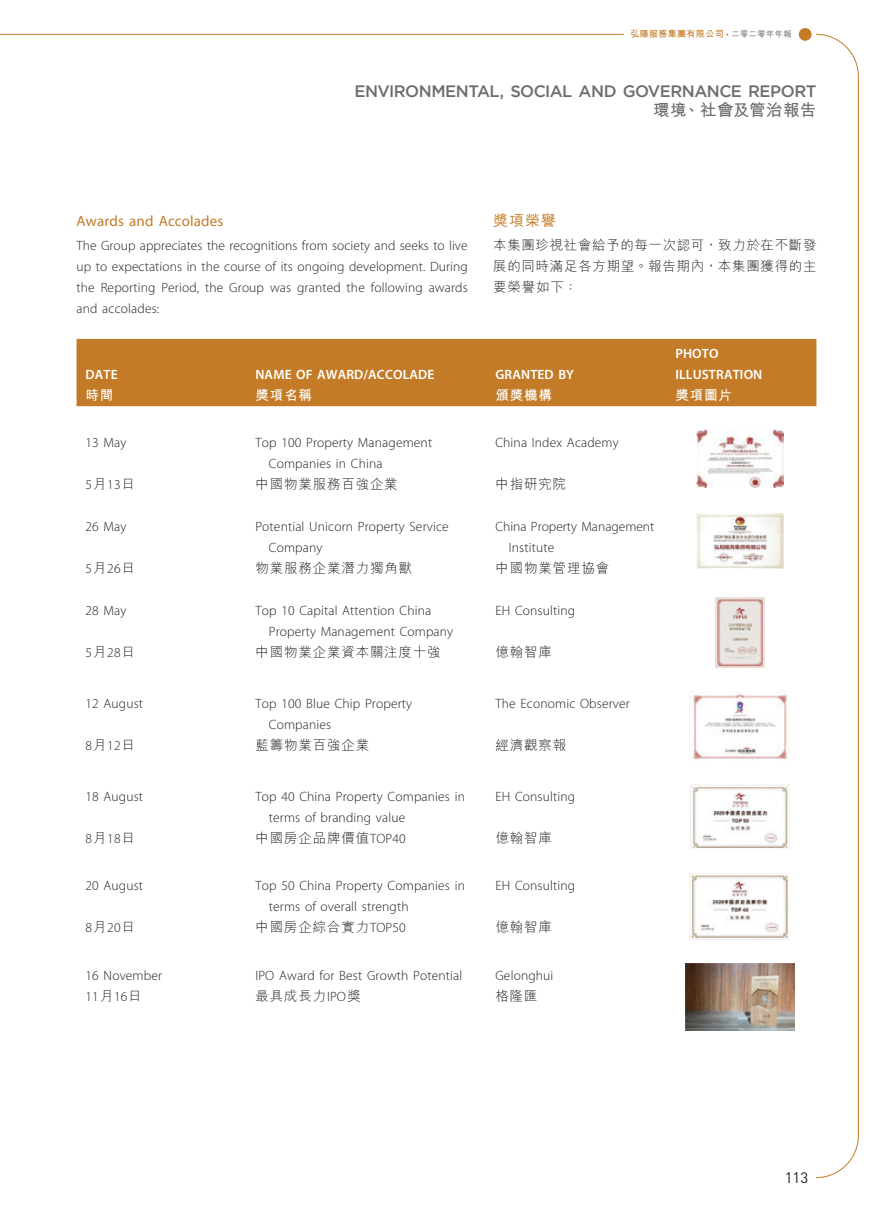
<style>
.page{position:relative;width:893px;height:1212px;background:#fff}
.page>*{position:absolute;margin:0;border:0;box-sizing:border-box;transform-origin:0 0}
.t1{font:500 16.5px "Gotham";letter-spacing:-.035em;color:#6c6d70}
.t2{font:700 16.5px "M Hei HK";letter-spacing:.02em;color:#6c6d70}
._04___H2{font:15px "Myriad Pro";letter-spacing:.01em;color:#c37b27}
._04___H2-2{font:500 15px "M Hei HK";color:#c37b27}
.t3{font:15px "DIN Pro";color:#231f20}
._15_Table_Stub{font:300 13.5px/21px "Myriad Pro";letter-spacing:.01em;color:#231f20}
._01_Body_Text{font:300 13.5px/21px "Myriad Pro";letter-spacing:.01em;color:#231f20;text-align:justify}
._15_Table_Stub-2{font:300 13.5px "M Hei HK";letter-spacing:.06em;color:#231f20}
._01_Body_Text-2{font:300 13.5px/21px "M Hei HK";letter-spacing:.05em;color:#231f20;text-align:justify}
._15_Table_Stub-3{font:600 13.5px/21px "Myriad Pro";letter-spacing:.01em;color:#fff}
._15_Table_Stub-4{font:700 13.5px "M Hei HK";letter-spacing:.06em;color:#fff}
.t4{font:700 9px "M Hei HK";letter-spacing:.04em;color:#c37b27}
.s1{font-family:"Myriad Pro";font-weight:400}
.s2{font-weight:500;font-size:8.25px;color:#6c6d70}
.s3{font-family:"M Hei HK"}
.s4{font-family:"Myriad Pro"}
</style>
<div class="page">
<svg style="left:815px;top:34px;width:44px;height:1144px"></svg>
<div style="left:799px;top:28px;width:12px;height:13px;background:#c37b27;border-radius:50%"></div>
<hr style="left:0;top:34px;width:624px;height:1px;background:#c37b27">
<div style="left:77px;top:339px;width:739px;height:67px;background:#c37b27"></div>
<svg style="left:77px;top:406px;width:739px;height:625px"></svg>
<img style="left:697px;top:430px;width:86px;height:58px">
<img style="left:696px;top:514px;width:87px;height:54px">
<img style="left:715px;top:598px;width:50px;height:69px">
<img style="left:690px;top:691px;width:100px;height:70px">
<img style="left:691px;top:784px;width:98px;height:66px">
<img style="left:690px;top:873px;width:100px;height:66px">
<img style="left:685px;top:963px;width:109px;height:68px">
<p class="t4" style="left:630px;top:28px;width:163px">弘陽服務集團有限公司 <span class="s1">•</span> <span class="s2">二零二零年年報</span></p>
<p class="t1" style="left:354px;top:82px;width:464px">ENVIRONMENTAL, SOCIAL AND GOVERNANCE REPORT</p>
<p class="t2" style="left:653px;top:98px;width:165px">環境、社會及管治報告</p>
<p class="_04___H2" style="left:77px;top:212px;width:148px">Awards and Accolades</p>
<p class="_01_Body_Text" style="left:77px;top:235px;width:393px">The Group appreciates the recognitions from society and seeks to live up to expectations in the course of its ongoing development. During the Reporting Period, the Group was granted the following awards and accolades:</p>
<p class="_04___H2-2" style="left:493px;top:210px;width:64px">獎項榮譽</p>
<p class="_01_Body_Text-2" style="left:493px;top:234px;width:325px">本集團珍視社會給予的每一次認可，致力於在不斷發展的同時滿足各方期望。報告期內，本集團獲得的主要榮譽如下：</p>
<p class="_15_Table_Stub-3" style="left:86px;top:364px;width:34px">DATE</p>
<p class="_15_Table_Stub-3" style="left:255px;top:364px;width:181px">NAME OF AWARD/ACCOLADE</p>
<p class="_15_Table_Stub-3" style="left:495px;top:364px;width:80px">GRANTED BY</p>
<p class="_15_Table_Stub-3" style="left:675px;top:343px;width:88px">PHOTO<br>ILLUSTRATION</p>
<p class="_15_Table_Stub-4" style="left:86px;top:385px;width:29px">時間</p>
<p class="_15_Table_Stub-4" style="left:255px;top:385px;width:58px">獎項名稱</p>
<p class="_15_Table_Stub-4" style="left:495px;top:385px;width:58px">頒獎機構</p>
<p class="_15_Table_Stub-4" style="left:675px;top:385px;width:58px">獎項圖片</p>
<p class="_15_Table_Stub" style="left:86px;top:432px;width:42px">13 May</p>
<p class="_15_Table_Stub" style="left:269px;top:432px;width:165px;text-indent:-14px">Top 100 Property Management<br>Companies in China</p>
<p class="_15_Table_Stub" style="left:495px;top:432px;width:125px">China Index Academy</p>
<p class="_15_Table_Stub" style="left:86px;top:474px;width:51px">5<span class="s3">月</span>13<span class="s3">日</span></p>
<p class="_15_Table_Stub-2" style="left:255px;top:474px;width:144px">中國物業服務百強企業</p>
<p class="_15_Table_Stub-2" style="left:495px;top:474px;width:72px">中指研究院</p>
<p class="_15_Table_Stub" style="left:86px;top:516px;width:42px">26 May</p>
<p class="_15_Table_Stub" style="left:269px;top:516px;width:181px;text-indent:-14px">Potential Unicorn Property Service<br>Company</p>
<p class="_15_Table_Stub" style="left:509px;top:516px;width:147px;text-indent:-14px">China Property Management<br>Institute</p>
<p class="_15_Table_Stub" style="left:86px;top:558px;width:51px">5<span class="s3">月</span>26<span class="s3">日</span></p>
<p class="_15_Table_Stub-2" style="left:255px;top:558px;width:158px">物業服務企業潛力獨角獸</p>
<p class="_15_Table_Stub-2" style="left:495px;top:558px;width:115px">中國物業管理協會</p>
<p class="_15_Table_Stub" style="left:86px;top:600px;width:42px">28 May</p>
<p class="_15_Table_Stub" style="left:269px;top:600px;width:186px;text-indent:-14px">Top 10 Capital Attention China<br>Property Management Company</p>
<p class="_15_Table_Stub" style="left:495px;top:600px;width:81px">EH Consulting</p>
<p class="_15_Table_Stub" style="left:86px;top:642px;width:51px">5<span class="s3">月</span>28<span class="s3">日</span></p>
<p class="_15_Table_Stub-2" style="left:255px;top:642px;width:187px">中國物業企業資本關注度十強</p>
<p class="_15_Table_Stub-2" style="left:495px;top:642px;width:58px">億翰智庫</p>
<p class="_15_Table_Stub" style="left:86px;top:693px;width:59px">12 August</p>
<p class="_15_Table_Stub" style="left:269px;top:693px;width:145px;text-indent:-14px">Top 100 Blue Chip Property<br>Companies</p>
<p class="_15_Table_Stub" style="left:495px;top:693px;width:136px">The Economic Observer</p>
<p class="_15_Table_Stub" style="left:86px;top:735px;width:51px">8<span class="s3">月</span>12<span class="s3">日</span></p>
<p class="_15_Table_Stub-2" style="left:255px;top:735px;width:115px">藍籌物業百強企業</p>
<p class="_15_Table_Stub-2" style="left:495px;top:735px;width:72px">經濟觀察報</p>
<p class="_15_Table_Stub" style="left:86px;top:787px;width:59px">18 August</p>
<p class="_15_Table_Stub" style="left:269px;top:787px;width:197px;text-indent:-14px">Top 40 China Property Companies in terms of branding value</p>
<p class="_15_Table_Stub" style="left:495px;top:787px;width:81px">EH Consulting</p>
<p class="_15_Table_Stub" style="left:86px;top:829px;width:51px">8<span class="s3">月</span>18<span class="s3">日</span></p>
<p class="_15_Table_Stub-2" style="left:255px;top:829px;width:152px">中國房企品牌價值<span class="s4">TOP40</span></p>
<p class="_15_Table_Stub-2" style="left:495px;top:829px;width:58px">億翰智庫</p>
<p class="_15_Table_Stub" style="left:86px;top:875px;width:59px">20 August</p>
<p class="_15_Table_Stub" style="left:269px;top:875px;width:197px;text-indent:-14px">Top 50 China Property Companies in terms of overall strength</p>
<p class="_15_Table_Stub" style="left:495px;top:875px;width:81px">EH Consulting</p>
<p class="_15_Table_Stub" style="left:86px;top:917px;width:51px">8<span class="s3">月</span>20<span class="s3">日</span></p>
<p class="_15_Table_Stub-2" style="left:255px;top:917px;width:152px">中國房企綜合實力<span class="s4">TOP50</span></p>
<p class="_15_Table_Stub-2" style="left:495px;top:917px;width:58px">億翰智庫</p>
<p class="_15_Table_Stub" style="left:86px;top:965px;width:78px">16 November</p>
<p class="_15_Table_Stub" style="left:255px;top:965px;width:208px">IPO Award for Best Growth Potential</p>
<p class="_15_Table_Stub" style="left:495px;top:965px;width:60px">Gelonghui</p>
<p class="_15_Table_Stub" style="left:86px;top:986px;width:58px">11<span class="s3">月</span>16<span class="s3">日</span></p>
<p class="_15_Table_Stub-2" style="left:255px;top:987px;width:106px">最具成長力<span class="s4">IPO</span>獎</p>
<p class="_15_Table_Stub-2" style="left:495px;top:987px;width:44px">格隆匯</p>
<p class="t3" style="left:785px;top:1167px;width:25px">113</p>
</div>
